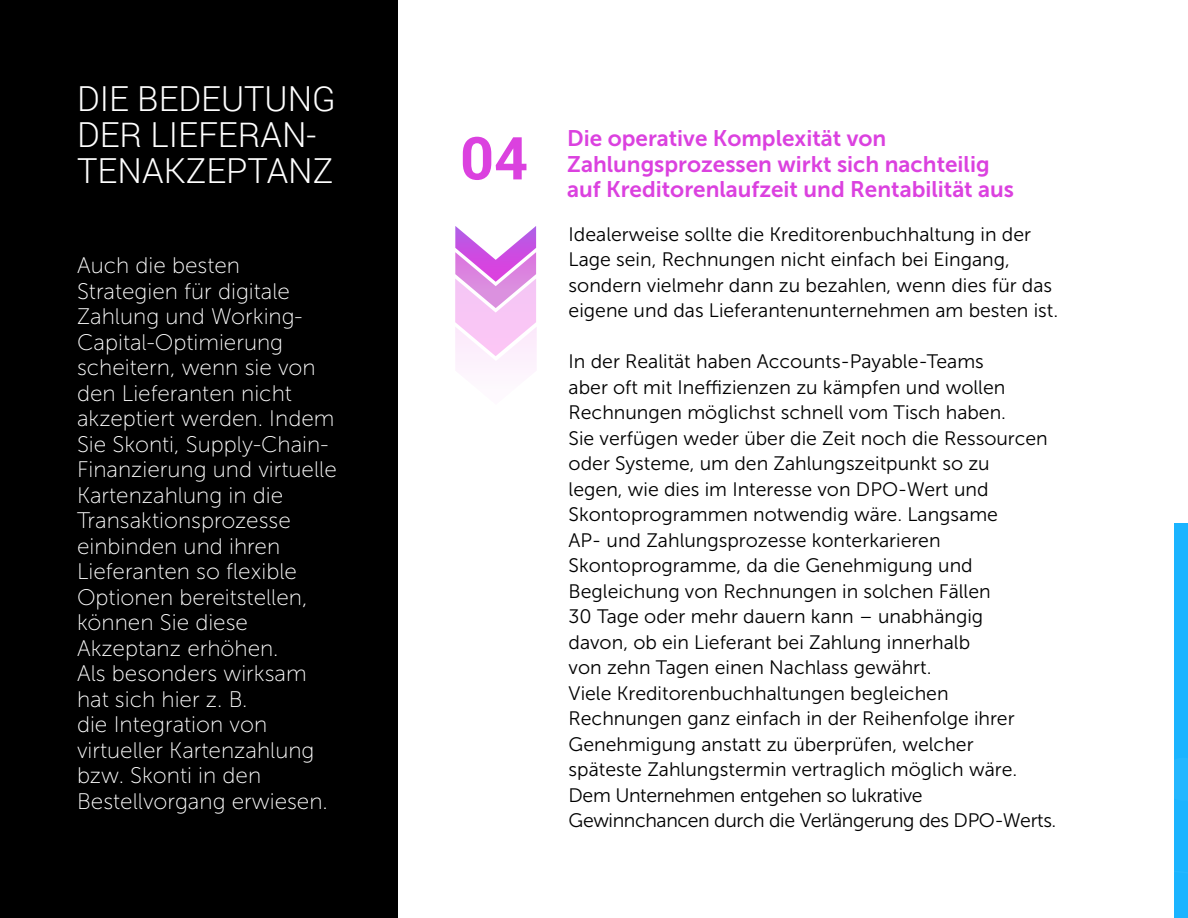
<style>
.page{position:relative;width:1188px;height:918px;background:#fff}
.page>*{position:absolute;margin:0;border:0;box-sizing:border-box;transform-origin:0 0}
.t1{font:700 59.25px "Roboto";color:#db41df}
.t2{font:300 34.5px/36px "Roboto";color:#fff}
.t3{font:22.5px/25.5px "Museo Sans 100";color:#fff}
.t4{font:22.5px/25.5px "Museo Sans 700";color:#db41df}
.t5{font:19.5px/25.5px "Museo Sans 300";color:#000}
</style>
<div class="page">
<div style="left:0;top:0;width:397px;height:918px;background:#000"></div>
<div style="left:1174px;top:524px;width:14px;height:394px;background:#1ab4ff"></div>
<svg style="left:455px;top:226px;width:82px;height:147px"></svg>
<h2 class="t2" style="left:77px;top:79px;width:260px">DIE BEDEUTUNG<br>DER LIEFERAN-<br>TENAKZEPTANZ</h2>
<p class="t3" style="left:77px;top:253px;width:261px">Auch die besten<br>Strategien für digitale<br>Zahlung und Working-<br>Capital-Optimierung scheitern, wenn sie von den Lieferanten nicht akzeptiert werden. Indem<br>Sie Skonti, Supply-Chain-<br>Finanzierung und virtuelle<br>Kartenzahlung in die<br>Transaktionsprozesse einbinden und ihren<br>Lieferanten so flexible<br>Optionen bereitstellen, können Sie diese<br>Akzeptanz erhöhen.<br>Als besonders wirksam hat sich hier z. B.<br>die Integration von virtueller Kartenzahlung bzw. Skonti in den<br>Bestellvorgang erwiesen.</p>
<h1 class="t1" style="left:460px;top:117px;width:69px">04</h1>
<p class="t4" style="left:567px;top:126px;width:448px">Die operative Komplexität von<br>Zahlungsprozessen wirkt sich nachteilig auf Kreditorenlaufzeit und Rentabilität aus</p>
<p class="t5" style="left:569px;top:221px;width:491px">Idealerweise sollte die Kreditorenbuchhaltung in der Lage sein, Rechnungen nicht einfach bei Eingang, sondern vielmehr dann zu bezahlen, wenn dies für das eigene und das Lieferantenunternehmen am besten ist.</p>
<p class="t5" style="left:569px;top:349px;width:489px">In der Realität haben Accounts-Payable-Teams<br>aber oft mit Ineffizienzen zu kämpfen und wollen Rechnungen möglichst schnell vom Tisch haben.<br>Sie verfügen weder über die Zeit noch die Ressourcen oder Systeme, um den Zahlungszeitpunkt so zu<br>legen, wie dies im Interesse von DPO-Wert und Skontoprogrammen notwendig wäre. Langsame<br>AP- und Zahlungsprozesse konterkarieren Skontoprogramme, da die Genehmigung und Begleichung von Rechnungen in solchen Fällen<br>30 Tage oder mehr dauern kann – unabhängig<br>davon, ob ein Lieferant bei Zahlung innerhalb<br>von zehn Tagen einen Nachlass gewährt.<br>Viele Kreditorenbuchhaltungen begleichen Rechnungen ganz einfach in der Reihenfolge ihrer Genehmigung anstatt zu überprüfen, welcher<br>späteste Zahlungstermin vertraglich möglich wäre.<br>Dem Unternehmen entgehen so lukrative Gewinnchancen durch die Verlängerung des DPO-Werts.</p>
</div>
